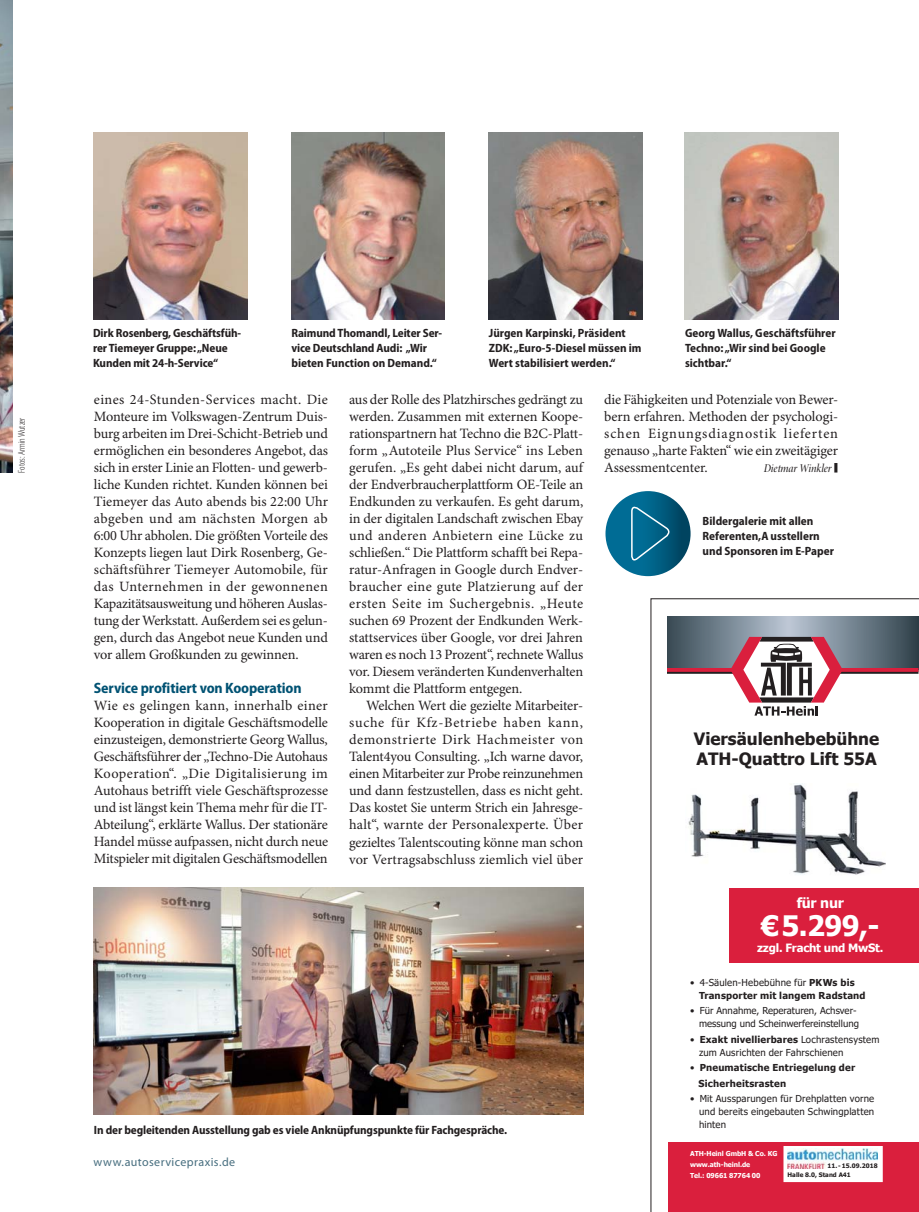
<style>
.page{position:relative;width:919px;height:1212px;background:#fff}
.page>*{position:absolute;margin:0;border:0;box-sizing:border-box;transform-origin:0 0}
.t1{font:32.7px "Minion Pro";color:#231f20;scale:.33 1}
.t2{font:700 28.2px "Tahoma";color:#fff}
.t3{font:700 16.95px/20.4px "Tahoma";color:#231f20}
.t4{font:700 semi-condensed 15px "Myriad Pro";letter-spacing:-.01em;color:#005273}
.t5{font:14.25px/17px "Minion Pro";letter-spacing:-.01em;color:#231f20;text-align:justify}
.t6{font:700 14.1px "Tahoma";letter-spacing:-.02em;color:#fff}
.t7{font:700 semi-condensed 12px/15px "Myriad Pro";letter-spacing:-.005em;color:#231f20}
.t8{font:12px "Myriad Pro";letter-spacing:.035em;color:#476e7f}
.t9{font:12px "Minion Pro Medium Cn It Disp";letter-spacing:-.005em;color:#231f20}
.t10{font:700 11.4px "Tahoma";letter-spacing:-.02em;color:#fff}
.t11{font:300 condensed 9.75px "Myriad Pro";color:#231f20}
.t12{font:9.6px/13.2px "Tahoma";letter-spacing:.01em;color:#231f20;text-align:right}
.t13{font:700 9.6px/13.2px "Tahoma";letter-spacing:.02em;color:#231f20}
.t14{font:700 6.75px/10.8px "Tahoma";letter-spacing:-.01em;color:#fff}
.t15{font:700 6.15px "Tahoma";color:#231f20}
.s1{font-weight:400}
.s2{font-weight:700}
</style>
<div class="page">
<svg style="left:650px;top:598px;width:268px;height:614px"></svg>
<img style="left:0;top:0;width:13px;height:473px">
<img style="left:94px;top:132px;width:153px;height:187px">
<img style="left:685px;top:132px;width:153px;height:187px">
<img style="left:489px;top:132px;width:153px;height:187px">
<img style="left:291px;top:132px;width:153px;height:187px">
<img style="left:93px;top:887px;width:490px;height:227px">
<svg style="left:605px;top:491px;width:85px;height:85px;background:#046286"></svg>
<svg style="left:630px;top:504px;width:41px;height:59px;background:#167193"></svg>
<div style="left:668px;top:617px;width:250px;height:595px;background:#fff"></div>
<div style="left:744px;top:888px;width:174px;height:75px;background:#da1f3d"></div>
<div style="left:729px;top:888px;width:181px;height:75px;background:#da1f3d"></div>
<div style="left:668px;top:1142px;width:250px;height:70px;background:#da1f3d"></div>
<img style="left:688px;top:783px;width:197px;height:92px">
<svg style="left:668px;top:617px;width:250px;height:51px;background:#697984"></svg>
<svg style="left:668px;top:672px;width:250px;height:2px"></svg>
<svg style="left:668px;top:668px;width:250px;height:4px"></svg>
<svg style="left:730px;top:637px;width:112px;height:79px"></svg>
<div style="left:784px;top:1147px;width:97px;height:34px;background:#fff"></div>
<div style="left:783px;top:1146px;width:99px;height:36px;border:2px solid #fff"></div>
<img style="left:787px;top:1149px;width:90px;height:19px">
<p class="t11" style="left:16px;top:473px;width:57px;rotate:-90deg">Fotos: Armin Wutzer</p>
<p class="t7" style="left:93px;top:327px;width:149px">Dirk Rosenberg, Geschäftsfüh&shy;rer Tiemeyer Gruppe: „Neue<br>Kunden mit 24-h-Service“</p>
<p class="t7" style="left:291px;top:327px;width:152px">Raimund Thomandl, Leiter Ser&shy;vice Deutschland Audi: „Wir bieten Function on Demand.“</p>
<p class="t7" style="left:489px;top:327px;width:154px">Jürgen Karpinski, Präsident<br>ZDK: „Euro-5-Diesel müssen im<br>Wert stabilisiert werden.“</p>
<p class="t7" style="left:685px;top:327px;width:152px">Georg Wallus, Geschäftsführer<br>Techno: „Wir sind bei Google sichtbar.“</p>
<p class="t5" style="left:94px;top:392px;width:236px">eines 24-Stunden-Services macht. Die Monteure im Volkswagen-Zentrum Duis&shy;burg arbeiten im Drei-Schicht-Betrieb und ermöglichen ein besonderes Angebot, das sich in erster Linie an Flotten- und gewerb&shy;liche Kunden richtet. Kunden können bei Tiemeyer das Auto abends bis 22:00 Uhr abgeben und am nächsten Morgen ab 6:00 Uhr abholen. Die größten Vorteile des Konzepts liegen laut Dirk Rosenberg, Ge&shy;schäftsführer Tiemeyer Automobile, für das Unternehmen in der gewonnenen Kapazitätsausweitung und höheren Auslas&shy;tung der Werkstatt. Außerdem sei es gelun&shy;gen, durch das Angebot neue Kunden und vor allem Großkunden zu gewinnen.</p>
<p class="t4" style="left:94px;top:682px;width:209px">Service profitiert von Kooperation</p>
<p class="t5" style="left:94px;top:698px;width:236px">Wie es gelingen kann, innerhalb einer Kooperation in digitale Geschäftsmodelle einzusteigen, demonstrierte Georg Wallus, Geschäftsführer der „Techno-Die Autohaus Kooperation“. „Die Digitalisierung im Autohaus betrifft viele Geschäftsprozesse und ist längst kein Thema mehr für die IT-Abteilung“, erklärte Wallus. Der stationäre Handel müsse aufpassen, nicht durch neue Mitspieler mit digitalen Geschäftsmodellen</p>
<p class="t5" style="left:349px;top:392px;width:236px">aus der Rolle des Platzhirsches gedrängt zu werden. Zusammen mit externen Koope&shy;rationspartnern hat Techno die B2C-Platt&shy;form „Autoteile Plus Service“ ins Leben gerufen. „Es geht dabei nicht darum, auf der Endverbraucherplattform OE-Teile an Endkunden zu verkaufen. Es geht darum, in der digitalen Landschaft zwischen Ebay und anderen Anbietern eine Lücke zu schließen.“ Die Plattform schafft bei Repa&shy;ratur-Anfragen in Google durch Endver&shy;braucher eine gute Platzierung auf der ersten Seite im Suchergebnis. „Heute suchen 69 Prozent der Endkunden Werk&shy;stattservices über Google, vor drei Jahren waren es noch 13 Prozent“, rechnete Wallus vor. Diesem veränderten Kundenverhalten kommt die Plattform entgegen.</p>
<p class="t5" style="left:349px;top:698px;width:235px;text-indent:17px">Welchen Wert die gezielte Mitarbeiter&shy;suche für Kfz-Betriebe haben kann, demonstrierte Dirk Hachmeister von Talent4you Consulting. „Ich warne davor, einen Mitarbeiter zur Probe reinzunehmen und dann festzustellen, dass es nicht geht.<br>Das kostet Sie unterm Strich ein Jahresge&shy;halt“, warnte der Personalexperte. Über gezieltes Talentscouting könne man schon vor Vertragsabschluss ziemlich viel über</p>
<p class="t7" style="left:94px;top:1123px;width:415px">In der begleitenden Ausstellung gab es viele Anknüpfungspunkte für Fachgespräche.</p>
<p class="t8" style="left:94px;top:1154px;width:143px">www.autoservicepraxis.de</p>
<p class="t5" style="left:604px;top:392px;width:235px">die Fähigkeiten und Potenziale von Bewer&shy;bern erfahren. Methoden der psychologi&shy;schen Eignungsdiagnostik lieferten genau so „harte Fakten“ wie ein zweitägiger Assessmentcenter.</p>
<p class="t9" style="left:763px;top:461px;width:69px">Dietmar Winkler</p>
<h1 class="t1" style="left:833px;top:452px;width:15px">■</h1>
<p class="t7" style="left:702px;top:515px;width:133px">Bildergalerie mit allen<br>Referenten, A usstellern und Sponsoren im E-Paper</p>
<p class="t3" style="left:693px;top:727px;width:187px">Viersäulenhebebühne<br>ATH-Quattro Lift 55A</p>
<p class="t6" style="left:796px;top:893px;width:49px">für nur</p>
<h2 class="t2" style="left:761px;top:908px;width:120px">€ 5.299,-</h2>
<p class="t10" style="left:757px;top:940px;width:128px">zzgl. Fracht und MwSt.</p>
<p class="t13" style="left:699px;top:975px;width:168px;text-indent:-9px"><span class="s1">• 4-Säulen-Hebebühne für</span> PKWs bis<br>Transporter mit langem Radstand</p>
<p class="t12" style="left:690px;top:1004px;width:170px">• Für Annahme, Reperaturen, Achsver&shy;messung und Scheinwerfereinstellung</p>
<p class="t12" style="left:699px;top:1032px;width:182px;text-align:left;text-indent:-9px">• <span class="s2">Exakt nivellierbares</span> Lochrastensystem zum Ausrichten der Fahrschienen</p>
<p class="t13" style="left:698px;top:1060px;width:158px;line-height:15.5px;text-indent:-8px"><span class="s1">•</span> Pneumatische Entriegelung der<br>Sicherheitsrasten</p>
<p class="t12" style="left:699px;top:1092px;width:177px;line-height:12.8px;text-align:justify;text-indent:-9px">• Mit Aussparungen für Drehplatten vorne und bereits eingebauten Schwingplatten hinten</p>
<p class="t14" style="left:690px;top:1148px;width:89px">ATH-Heinl GmbH &amp; Co. KG www.ath-heinl.de<br>Tel.: 09661 87764 00</p>
<p class="t15" style="left:827px;top:1162px;width:52px">11. - 15.09.2018</p>
<p class="t15" style="left:787px;top:1171px;width:65px">Halle 8.0, Stand A41</p>
</div>
